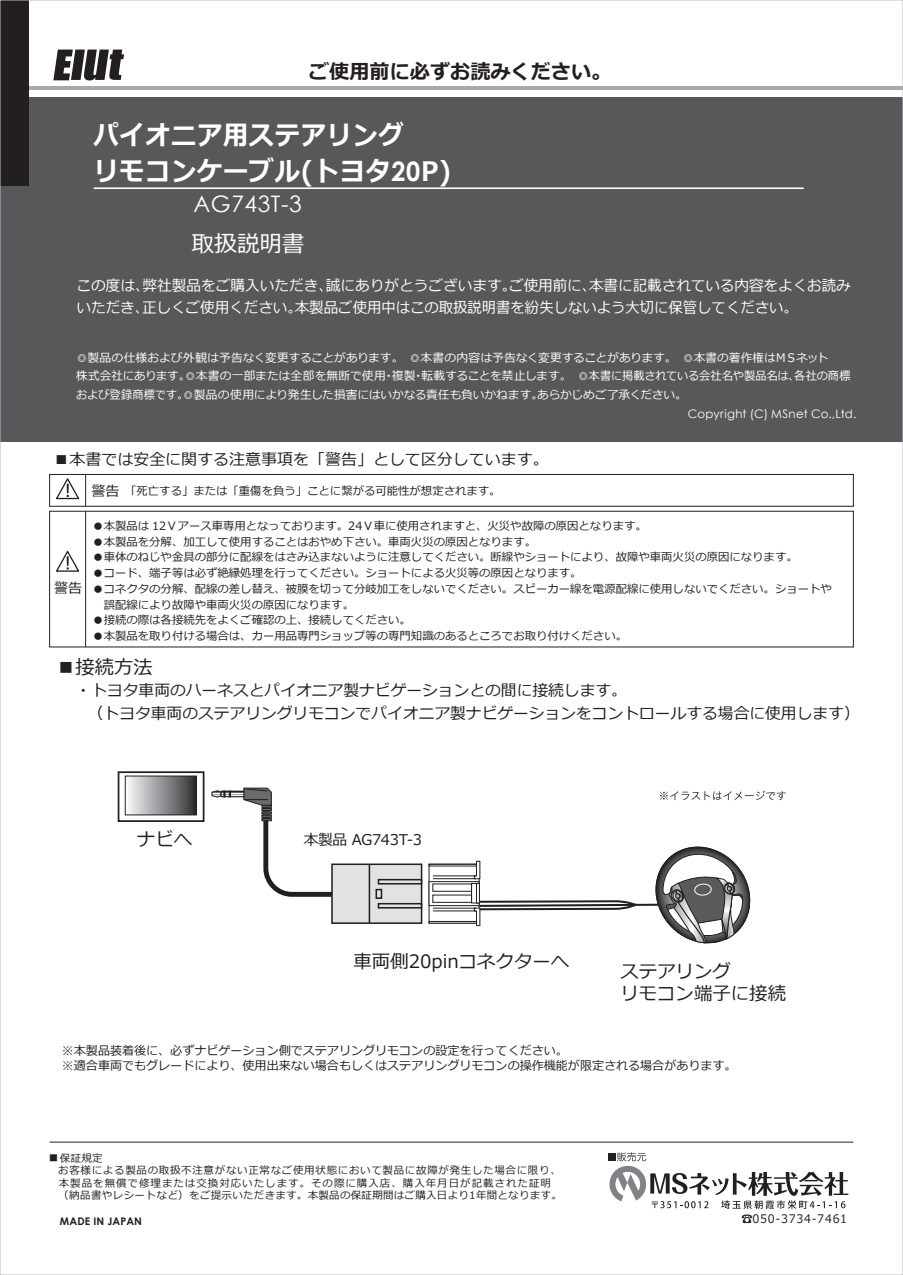
<style>
.page{position:relative;width:903px;height:1275px;background:#fff}
.page>*{position:absolute;margin:0;border:0;box-sizing:border-box;transform-origin:0 0}
.t1{font:700 26.95px/36.1px "Meiryo";letter-spacing:.025em;color:#fff;scale:.94 1}
.t2{font:22.75px "Century Gothic";letter-spacing:.025em;color:#fff}
.t3{font:22.75px "Meiryo";letter-spacing:-.005em;color:#fff}
.t4{font:700 20.12px "Meiryo";color:#231f20}
.t5{font:19.25px "Meiryo";color:#231f20}
.t6{font:18.38px/22.1px "Meiryo";color:#231f20}
.t7{font:15.75px/22.1px "Meiryo";color:#231f20}
.t8{font:15.05px/21.9px "Meiryo";color:#fff}
.t9{font:14.7px "Meiryo";letter-spacing:-.02em;color:#231f20}
.t10{font:14px "Meiryo";color:#231f20}
.t11{font:12.25px/14.7px "Meiryo";color:#231f20}
.t12{font:11.72px/18.6px "Meiryo";letter-spacing:-.005em;color:#fff}
.t13{font:11.72px "Century Gothic";letter-spacing:.025em;color:#fff}
.t14{font:11.72px "Meiryo";letter-spacing:.06em;color:#231f20;scale:.95 1}
.t15{font:11.38px/15.8px "Meiryo";color:#231f20}
.t16{font:10.5px "Meiryo";letter-spacing:.065em;color:#231f20}
.t17{font:10.5px "Meiryo";letter-spacing:.025em;color:#231f20}
.t18{font:10.5px "Meiryo";letter-spacing:.09em;color:#231f20}
.t19{font:700 10.5px "Century Gothic";letter-spacing:.01em;color:#231f20}
.s1{font-family:"Century Gothic"}
.s2{font-size:14px}
.s3{font-size:12.25px}
</style>
<div class="page">
<hr style="left:0;top:86px;width:903px;height:4px;background:#a8a9ad">
<svg style="left:53px;top:50px;width:71px;height:30px"></svg>
<div style="left:0;top:97px;width:903px;height:345px;background:#57585a"></div>
<hr style="left:94px;top:187px;width:709px;height:2px;background:#fff">
<div style="left:0;top:0;width:28px;height:186px;background:#231f20"></div>
<svg style="left:56px;top:550px;width:24px;height:22px"></svg>
<svg style="left:56px;top:478px;width:24px;height:22px"></svg>
<div style="left:49px;top:474px;width:805px;height:33px;border:1px solid #231f20"></div>
<hr style="left:85px;top:474px;width:1px;height:32px;background:#231f20">
<div style="left:49px;top:511px;width:805px;height:136px;border:1px solid #231f20"></div>
<hr style="left:85px;top:511px;width:1px;height:136px;background:#231f20">
<svg style="left:608px;top:1152px;width:240px;height:57px"></svg>
<hr style="left:50px;top:1142px;width:803px;height:1px;background:#231f20">
<svg style="left:660px;top:791px;width:126px;height:9px"></svg>
<svg style="left:243px;top:787px;width:88px;height:110px"></svg>
<div style="left:221px;top:791px;width:23px;height:6px;border:1px solid #231f20"></div>
<svg style="left:211px;top:790px;width:20px;height:8px"></svg>
<div style="left:331px;top:863px;width:91px;height:61px;background:#e1e2e4;border:2px solid #231f20"></div>
<hr style="left:369px;top:864px;width:1px;height:59px;background:#231f20">
<svg style="left:378px;top:903px;width:44px;height:5px"></svg>
<svg style="left:378px;top:879px;width:44px;height:5px"></svg>
<svg style="left:375px;top:889px;width:7px;height:10px"></svg>
<svg style="left:429px;top:866px;width:43px;height:55px"></svg>
<svg style="left:429px;top:881px;width:43px;height:25px"></svg>
<div style="left:429px;top:921px;width:50px;height:2px;background:#fff;border:1px solid #231f20"></div>
<div style="left:429px;top:864px;width:50px;height:2px;background:#fff;border:1px solid #231f20"></div>
<div style="left:471px;top:883px;width:9px;height:20px;background:#292526"></div>
<div style="left:432px;top:895px;width:40px;height:8px;background:#fff;border:1px solid #231f20"></div>
<div style="left:432px;top:884px;width:40px;height:8px;background:#fff;border:1px solid #231f20"></div>
<hr style="left:433px;top:875px;width:43px;height:1px;background:#231f20">
<hr style="left:433px;top:910px;width:43px;height:1px;background:#231f20">
<hr style="left:433px;top:878px;width:43px;height:1px;background:#231f20">
<hr style="left:433px;top:908px;width:43px;height:1px;background:#231f20">
<svg style="left:472px;top:846px;width:279px;height:98px"></svg>
<div style="left:125px;top:776px;width:71px;height:39px;background:linear-gradient(to right,#fcfeff,#323235)"></div>
<div style="left:125px;top:776px;width:72px;height:39px;border:1px solid #231f20"></div>
<div style="left:118px;top:771px;width:86px;height:51px;border:2px solid #231f20"></div>
<h3 class="t4" style="left:309px;top:58px;width:304px">ご使用前に必ずお読みください。</h3>
<h1 class="t1" style="left:94px;top:119px;width:382px">パイオニア用ステアリング<br>リモコンケーブル(トヨタ<span class="s1">20</span>P)</h1>
<h2 class="t2" style="left:194px;top:188px;width:110px">AG743T-3</h2>
<h2 class="t3" style="left:191px;top:228px;width:115px">取扱説明書</h2>
<h3 class="t8" style="left:77px;top:275px;width:776px">この度は、弊社製品をご購入いただき、誠にありがとうございます。ご使用前に、本書に記載されている内容をよくお読みいただき、正しくご使用ください。本製品ご使用中はこの取扱説明書を紛失しないよう大切に保管してください。</h3>
<p class="t12" style="left:76px;top:349px;width:776px">◎製品の仕様および外観は予告なく変更することがあります。　◎本書の内容は予告なく変更することがあります。　◎本書の著作権はＭＳネット<br>株式会社にあります。◎本書の一部または全部を無断で使用・複製・転載することを禁止します。　◎本書に掲載されている会社名や製品名は、各社の商標および登録商標です。◎製品の使用により発生した損害にはいかなる責任も負いかねます。あらかじめご了承ください。</p>
<p class="t13" style="left:688px;top:406px;width:170px">Copyright (C) MSnet Co.,Ltd.</p>
<h3 class="t7" style="left:53px;top:449px;width:497px">■本書では安全に関する注意事項を「警告」として区分しています。</h3>
<p class="t10" style="left:54px;top:578px;width:29px">警告</p>
<p class="t15" style="left:91px;top:483px;width:411px"><span class="s2">警告</span>　「死亡する」または「重傷を負う」ことに繋がる可能性が想定されます。</p>
<p class="t15" style="left:92px;top:518px;width:556px">●本製品は 12Ｖアース車専用となっております。24Ｖ車に使用されますと、火災や故障の原因となります。</p>
<p class="t15" style="left:92px;top:534px;width:445px">●本製品を分解、加工して使用することはおやめ下さい。車両火災の原因となります。</p>
<p class="t15" style="left:92px;top:550px;width:707px">●車体のねじや金具の部分に配線をはさみ込まないように注意してください。断線やショートにより、故障や車両火災の原因になります。</p>
<p class="t15" style="left:92px;top:566px;width:491px">●コード、端子等は必ず絶縁処理を行ってください。ショートによる火災等の原因となります。</p>
<p class="t15" style="left:92px;top:581px;width:741px">●コネクタの分解、配線の差し替え、被膜を切って分岐加工をしないでください。スピーカー線を電源配線に使用しないでください。ショートや　誤配線により故障や車両火災の原因になります。</p>
<p class="t15" style="left:92px;top:613px;width:320px">●接続の際は各接続先をよくご確認の上、接続してください。</p>
<p class="t15" style="left:92px;top:629px;width:536px">●本製品を取り付ける場合は、カー用品専門ショップ等の専門知識のあるところでお取り付けください。</p>
<h3 class="t5" style="left:56px;top:654px;width:98px">■接続方法</h3>
<h3 class="t7" style="left:56px;top:680px;width:805px;text-indent:19px">・トヨタ車両のハーネスとパイオニア製ナビゲーションとの間に接続します。<br>　　（トヨタ車両のステアリングリモコンでパイオニア製ナビゲーションをコントロールする場合に使用します）</h3>
<h3 class="t6" style="left:137px;top:830px;width:57px">ナビへ</h3>
<p class="t9" style="left:304px;top:829px;width:120px">本製品 AG743T-3</p>
<h3 class="t6" style="left:353px;top:951px;width:217px">車両側20pinコネクターへ</h3>
<h3 class="t6" style="left:620px;top:962px;width:167px">ステアリング<br>リモコン端子に接続</h3>
<p class="t11" style="left:62px;top:1044px;width:676px">※本製品装着後に、必ずナビゲーション側でステアリングリモコンの設定を行ってください。<br>※適合車両でもグレードにより、使用出来ない場合もしくはステアリングリモコンの操作機能が限定される場合があります。</p>
<p class="t16" style="left:47px;top:1150px;width:57px"><span class="s3">■</span>保証規定</p>
<p class="t16" style="left:58px;top:1163px;width:504px">お客様による製品の取扱不注意がない正常なご使用状態において製品に故障が発生した場合に限り、</p>
<p class="t18" style="left:47px;top:1176px;width:505px">　本製品を無償で修理または交換対応いたします。その際に購入店、購入年月日が記載された証明</p>
<p class="t17" style="left:47px;top:1188px;width:516px">　（納品書やレシートなど）をご提示いただきます。本製品の保証期間はご購入日より1年間となります。</p>
<p class="t19" style="left:60px;top:1213px;width:84px">MADE IN JAPAN</p>
<p class="t14" style="left:741px;top:1211px;width:113px">☎050-3734-7461</p>
</div>
